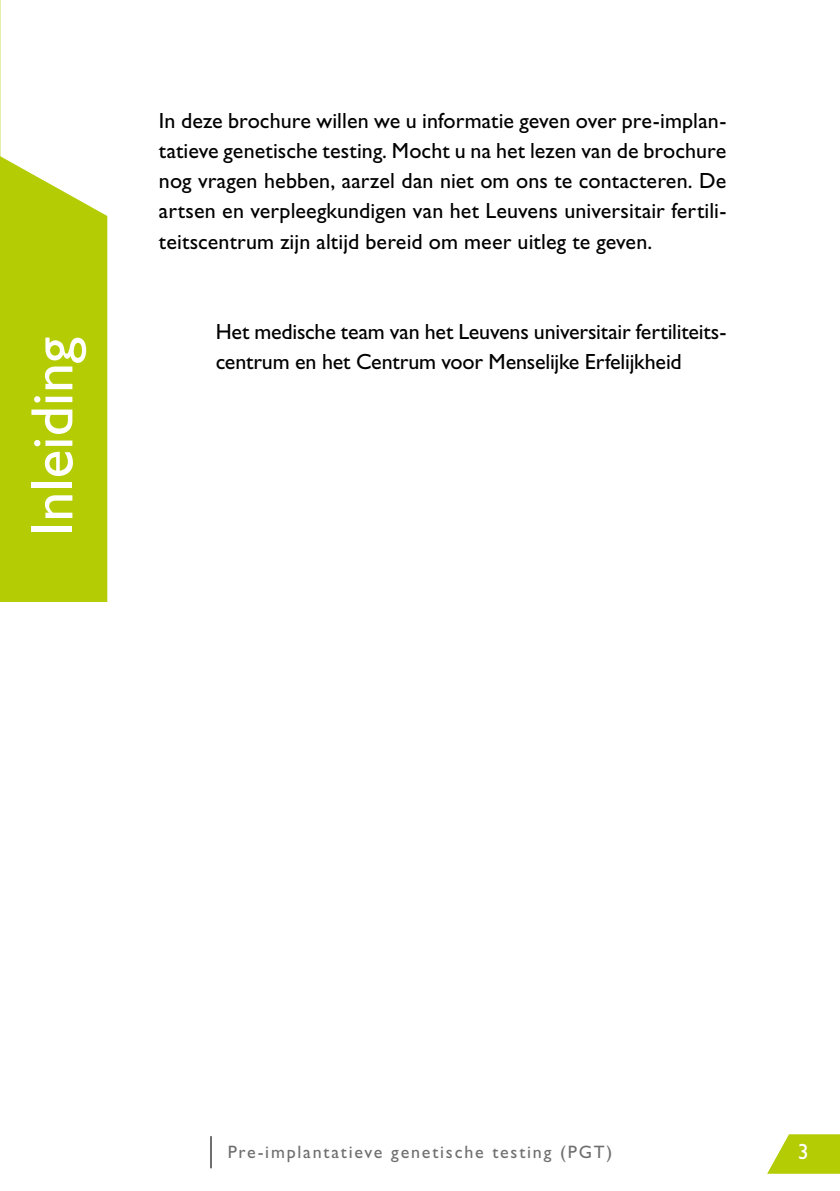
<style>
.page{position:relative;width:840px;height:1191px;background:#fff}
.page>*{position:absolute;margin:0;border:0;box-sizing:border-box;transform-origin:0 0}
.t1{font:60px "Gill Sans Std";color:#fff}
.t2{font:22px/30px "Gill Sans Std";letter-spacing:-.005em;color:#000;text-align:justify}
.t3{font:22px "Gill Sans Std";color:#fff}
.t4{font:18px "Gill Sans Std";letter-spacing:.1em;color:#706f6f}
</style>
<div class="page">
<svg style="left:767px;top:1134px;width:72px;height:39px"></svg>
<hr style="left:210px;top:1136px;width:2px;height:32px;background:#706f6f">
<svg style="left:0;top:0;width:1px;height:156px"></svg>
<div style="left:0;top:156px;width:107px;height:446px;background:#b4cc04"></div>
<h1 class="t1" style="left:18px;top:536px;width:201px;rotate:-90deg">Inleiding</h1>
<p class="t2" style="left:159px;top:106px;width:568px">In deze brochure willen we u informatie geven over pre-implan&shy;tatieve genetische testing. Mocht u na het lezen van de brochure nog vragen hebben, aarzel dan niet om ons te contacteren. De artsen en verpleegkundigen van het Leuvens universitair fertili&shy;teitscentrum zijn altijd bereid om meer uitleg te geven.</p>
<p class="t2" style="left:215px;top:316px;width:512px">Het medische team van het Leuvens universitair fertiliteits&shy;centrum en het Centrum voor Menselijke Erfelijkheid</p>
<p class="t4" style="left:227px;top:1141px;width:386px">Pre-implantatieve genetische testing (PGT)</p>
<p class="t3" style="left:797px;top:1138px;width:12px">3</p>
</div>
